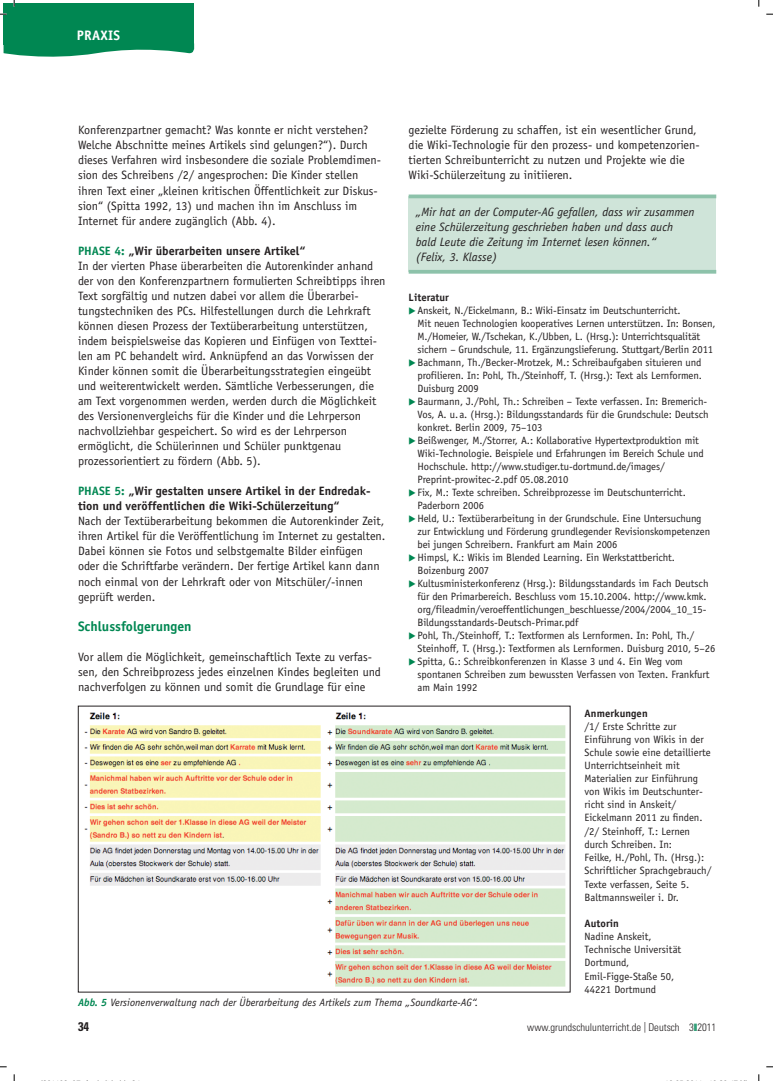
<style>
.page{position:relative;width:773px;height:1081px;background:#fff}
.page>*{position:absolute;margin:0;border:0;box-sizing:border-box;transform-origin:0 0}
.t1{font:700 13.75px "Officina Sans";color:#008752}
.t2{font:700 13.75px "Officina Sans";letter-spacing:.02em;color:#fff}
.t3{font:700 condensed 12.5px "Univers";color:#231f20}
.t4{font:12.12px/15px "Officina Sans";color:#231f20}
.t5{font:italic 12.12px/15px "Officina Sans";color:#231f20}
.t6{font:700 12.12px/15px "Officina Sans";color:#231f20}
.t7{font:10.62px/13px "Officina Sans";letter-spacing:-.005em;color:#231f20}
.t8{font:italic 10.62px "Officina Sans";letter-spacing:.005em;color:#231f20}
.t9{font:300 condensed 10.62px "Univers";color:#231f20}
.t10{font:700 10.62px "Officina Sans";letter-spacing:.005em;color:#231f20}
.s1{font-weight:700;color:#008752}
.s2{font-weight:700}
.s3{color:#008752}
.s4{color:#34a07a}
</style>
<div class="page">
<svg style="left:4px;top:45px;width:190px;height:12px"></svg>
<div style="left:4px;top:4px;width:190px;height:41px;background:#008752"></div>
<img style="left:84px;top:712px;width:482px;height:275px">
<div style="left:408px;top:196px;width:308px;height:76px;background:#cfe4d9"></div>
<svg style="left:408px;top:194px;width:308px;height:4px"></svg>
<svg style="left:408px;top:270px;width:308px;height:4px"></svg>
<svg style="left:0;top:13px;width:7px;height:2px"></svg>
<svg style="left:766px;top:13px;width:6px;height:2px"></svg>
<svg style="left:13px;top:0;width:2px;height:7px"></svg>
<svg style="left:13px;top:1074px;width:2px;height:7px"></svg>
<p class="t2" style="left:77px;top:30px;width:45px">PRAXIS</p>
<p class="t4" style="left:78px;top:124px;width:304px">Konferenzpartner gemacht? Was konnte er nicht verstehen?<br>Welche Abschnitte meines Artikels sind gelungen?“). Durch dieses Verfahren wird insbesondere die soziale Problemdimen&shy;sion des Schreibens /2/ angesprochen: Die Kinder stellen ihren Text einer „kleinen kritischen Öffentlichkeit zur Diskus&shy;sion“ (Spitta 1992, 13) und machen ihn im Anschluss im Internet für andere zugänglich (Abb. 4).</p>
<p class="t4" style="left:78px;top:244px;width:309px"><span class="s1">PHASE 4:</span> <span class="s2">„Wir überarbeiten unsere Artikel“<br></span>In der vierten Phase überarbeiten die Autorenkinder anhand der von den Konferenzpartnern formulierten Schreibtipps ihren Text sorgfältig und nutzen dabei vor allem die Überarbei&shy;tungstechniken des PCs. Hilfestellungen durch die Lehrkraft können diesen Prozess der Textüberarbeitung unterstützen, indem beispielsweise das Kopieren und Einfügen von Texttei&shy;len am PC behandelt wird. Anknüpfend an das Vorwissen der Kinder können somit die Überarbeitungsstrategien eingeübt und weiterentwickelt werden. Sämtliche Verbesserungen, die am Text vorgenommen werden, werden durch die Möglichkeit des Versionenvergleichs für die Kinder und die Lehrperson nachvollziehbar gespeichert. So wird es der Lehrperson ermöglicht, die Schülerinnen und Schüler punktgenau prozessorientiert zu fördern (Abb. 5).</p>
<p class="t6" style="left:78px;top:485px;width:294px"><span class="s3">PHASE 5:</span> „Wir gestalten unsere Artikel in der Endredak&shy;tion und veröffentlichen die Wiki-Schülerzeitung“</p>
<p class="t4" style="left:78px;top:515px;width:309px">Nach der Textüberarbeitung bekommen die Autorenkinder Zeit, ihren Artikel für die Veröffentlichung im Internet zu gestalten.<br>Dabei können sie Fotos und selbstgemalte Bilder einfügen oder die Schriftfarbe verändern. Der fertige Artikel kann dann noch einmal von der Lehrkraft oder von Mitschüler/-innen geprüft werden.</p>
<p class="t1" style="left:78px;top:621px;width:115px">Schlussfolgerungen</p>
<p class="t4" style="left:78px;top:650px;width:304px">Vor allem die Möglichkeit, gemeinschaftlich Texte zu verfas&shy;sen, den Schreibprozess jedes einzelnen Kindes begleiten und nachverfolgen zu können und somit die Grundlage für eine</p>
<p class="t4" style="left:408px;top:124px;width:292px">gezielte Förderung zu schaffen, ist ein wesentlicher Grund, die Wiki-Technologie für den prozess- und kompetenzorien&shy;tierten Schreibunterricht zu nutzen und Projekte wie die Wiki-Schülerzeitung zu initiieren.</p>
<p class="t5" style="left:415px;top:205px;width:280px">„Mir hat an der Computer-AG gefallen, dass wir zusammen eine Schülerzeitung geschrieben haben und dass auch bald Leute die Zeitung im Internet lesen können.“<br>(Felix, 3. Klasse)</p>
<p class="t10" style="left:408px;top:293px;width:42px">Literatur</p>
<p class="t7" style="left:417px;top:305px;width:299px">Anskeit, N./Eickelmann, B.: Wiki-Einsatz im Deutschunterricht.<br>Mit neuen Technologien kooperatives Lernen unterstützen. In: Bonsen, M./Homeier, W./Tschekan, K./Ubben, L. (Hrsg.): Unterrichtsqualität sichern – Grundschule, 11. Ergänzungslieferung. Stuttgart/Berlin 2011<br>Bachmann, Th./Becker-Mrotzek, M.: Schreibaufgaben situieren und profilieren. In: Pohl, Th./Steinhoff, T. (Hrsg.): Text als Lernformen.<br>Duisburg 2009<br>Baurmann, J./Pohl, Th.: Schreiben – Texte verfassen. In: Bremerich-Vos, A. u. a. (Hrsg.): Bildungsstandards für die Grundschule: Deutsch konkret. Berlin 2009, 75–103<br>Beißwenger, M./Storrer, A.: Kollaborative Hypertextproduktion mit Wiki-Technologie. Beispiele und Erfahrungen im Bereich Schule und Hochschule. http://www.studiger.tu-dortmund.de/images/ Preprint-prowitec-2.pdf 05.08.2010<br>Fix, M.: Texte schreiben. Schreibprozesse im Deutschunterricht.<br>Paderborn 2006<br>Held, U.: Textüberarbeitung in der Grundschule. Eine Untersuchung zur Entwicklung und Förderung grundlegender Revisionskompetenzen bei jungen Schreibern. Frankfurt am Main 2006<br>Himpsl, K.: Wikis im Blended Learning. Ein Werkstattbericht.<br>Boizenburg 2007<br>Kultusministerkonferenz (Hrsg.): Bildungsstandards im Fach Deutsch für den Primarbereich. Beschluss vom 15.10.2004. http://www.kmk. org/fileadmin/veroeffentlichungen_beschluesse/2004/2004_10_15- Bildungsstandards-Deutsch-Primar.pdf<br>Pohl, Th./Steinhoff, T.: Textformen als Lernformen. In: Pohl, Th./ Steinhoff, T. (Hrsg.): Textformen als Lernformen. Duisburg 2010, 5–26<br>Spitta, G.: Schreibkonferenzen in Klasse 3 und 4. Ein Weg vom spontanen Schreiben zum bewussten Verfassen von Texten. Frankfurt am Main 1992</p>
<p class="t10" style="left:584px;top:709px;width:65px">Anmerkungen</p>
<p class="t7" style="left:584px;top:721px;width:128px">/1/ Erste Schritte zur<br>Einführung von Wikis in der<br>Schule sowie eine detaillierte<br>Unterrichtseinheit mit<br>Materialien zur Einführung von Wikis im Deutschunter&shy;richt sind in Anskeit/<br>Eickelmann 2011 zu finden. /2/ Steinhoff, T.: Lernen durch Schreiben. In:<br>Feilke, H./Pohl, Th. (Hrsg.):<br>Schriftlicher Sprachgebrauch/<br>Texte verfassen, Seite 5.<br>Baltmannsweiler i. Dr.</p>
<p class="t10" style="left:584px;top:919px;width:36px">Autorin</p>
<p class="t7" style="left:584px;top:930px;width:98px">Nadine Anskeit,<br>Technische Universität<br>Dortmund,<br>Emil-Figge-Staße 50,<br>44221 Dortmund</p>
<p class="t8" style="left:78px;top:998px;width:402px"><span class="s1">Abb. 5</span> Versionenverwaltung nach der Überarbeitung des Artikels zum Thema „Soundkarte-AG“.</p>
<p class="t3" style="left:78px;top:1022px;width:13px">34</p>
<p class="t9" style="left:527px;top:1023px;width:190px">www.grundschulunterricht.de | Deutsch 3<span class="s4">❚</span>2011</p>
</div>
